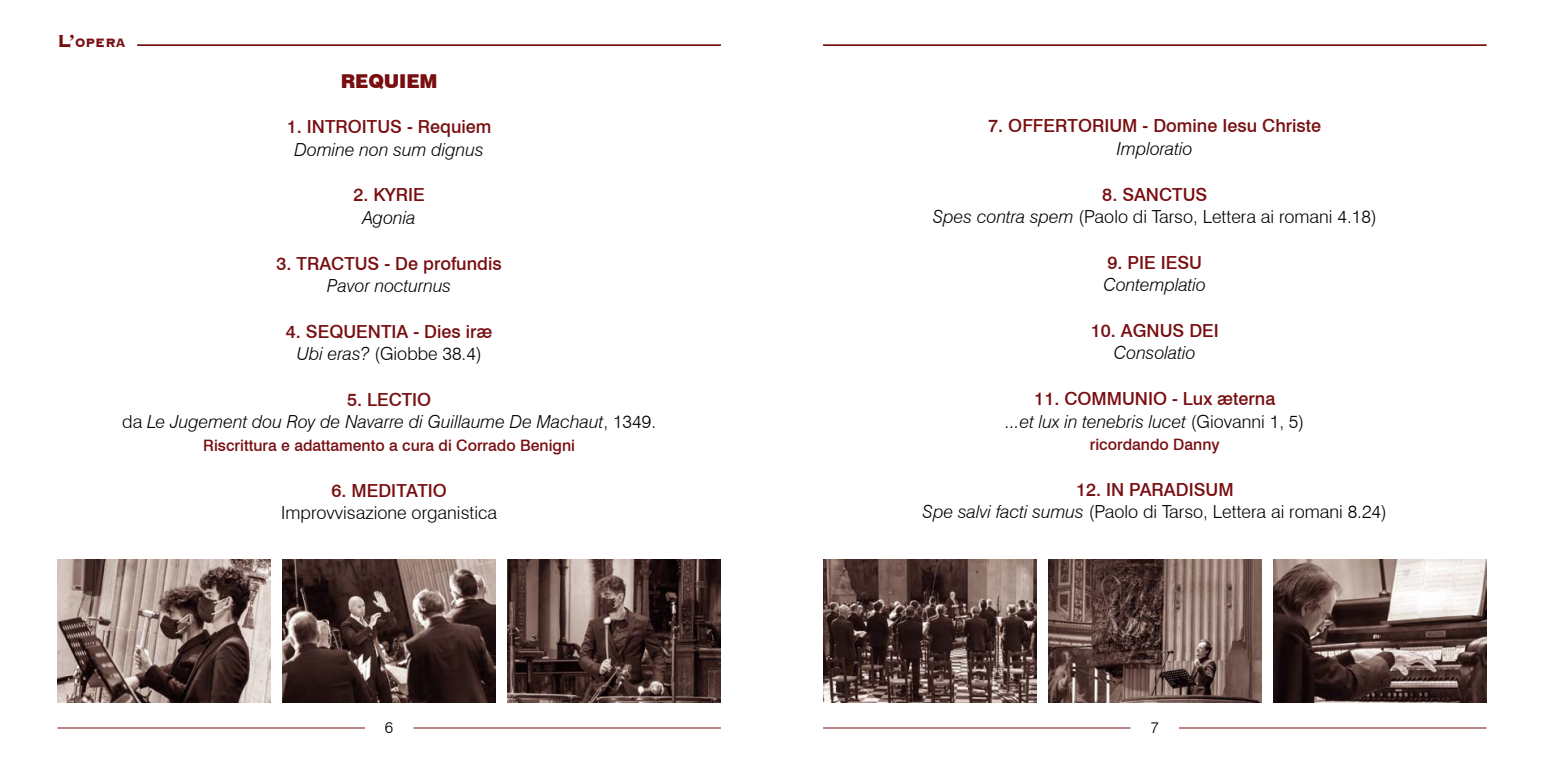
<style>
.page{position:relative;width:1544px;height:766px;background:#fff}
.page>*{position:absolute;margin:0;border:0;box-sizing:border-box;transform-origin:0 0}
.t1{font:900 19.12px "Swiss 721 BT";letter-spacing:-.01em;color:#790e11}
.t2{font:italic 300 18px/22.7px "Swiss 721 BT";color:#000;text-align:center}
.t3{font:300 18px/22.7px "Swiss 721 BT";color:#000;text-align:center}
.t4{font:500 18px/22.7px "Swiss 721 BT";color:#790e11;text-align:center}
.t5{font:500 15.75px "Swiss 721 BT";color:#790e11}
.t6{font:800 15.75px "Copperplate Gothic BT";color:#790e11;scale:.93 1}
.t7{font:300 15.75px "Swiss 721 BT";color:#000}
.s1{font-size:22.5px}
.s2{font-weight:300;font-style:italic;color:#000}
.s3{font-weight:300;color:#000}
.s4{font-weight:500;font-style:normal;color:#790e11}
.s5{font-style:normal}
.s6{font-weight:500;color:#790e11}
.s7{font-style:italic}
</style>
<div class="page">
<hr style="left:137px;top:44px;width:584px;height:2px;background:#790e11">
<hr style="left:823px;top:44px;width:663px;height:2px;background:#790e11">
<img style="left:823px;top:559px;width:213px;height:143px">
<img style="left:57px;top:559px;width:214px;height:143px">
<img style="left:1273px;top:559px;width:213px;height:143px">
<img style="left:507px;top:559px;width:214px;height:143px">
<img style="left:1048px;top:559px;width:213px;height:143px">
<img style="left:282px;top:559px;width:214px;height:143px">
<hr style="left:1179px;top:727px;width:307px;height:1px;background:#790e11">
<hr style="left:823px;top:727px;width:307px;height:1px;background:#790e11">
<hr style="left:413px;top:727px;width:308px;height:1px;background:#790e11">
<hr style="left:57px;top:727px;width:308px;height:1px;background:#790e11">
<p class="t6" style="left:57px;top:34px;width:75px"><span class="s1">L’</span>opera</p>
<p class="t1" style="left:341px;top:69px;width:98px">REQUIEM</p>
<p class="t4" style="left:287px;top:115px;width:206px">1. INTROITUS - Requiem</p>
<p class="t2" style="left:294px;top:138px;width:191px">Domine non sum dignus</p>
<p class="t4" style="left:353px;top:183px;width:73px">2. KYRIE</p>
<p class="t2" style="left:362px;top:206px;width:55px">Agonia</p>
<p class="t4" style="left:276px;top:251px;width:227px">3. TRACTUS - De profundis</p>
<p class="t2" style="left:327px;top:274px;width:126px">Pavor nocturnus</p>
<p class="t4" style="left:286px;top:319px;width:208px">4. SEQUENTIA - Dies iræ<br><span class="s2">Ubi eras?</span> <span class="s3">(Giobbe 38.4)</span></p>
<p class="t2" style="left:122px;top:387px;width:535px"><span class="s4">5. LECTIO<br></span><span class="s5">da</span> Le Jugement dou Roy de Navarre di Guillaume De Machaut<span class="s5">, 1349.</span></p>
<p class="t5" style="left:203px;top:436px;width:373px">Riscrittura e adattamento a cura di Corrado Benigni</p>
<p class="t4" style="left:331px;top:478px;width:117px">6. MEDITATIO</p>
<p class="t3" style="left:281px;top:501px;width:217px">Improvvisazione organistica</p>
<p class="t4" style="left:988px;top:114px;width:334px">7. OFFERTORIUM - Domine Iesu Christe</p>
<p class="t2" style="left:1117px;top:137px;width:77px">Imploratio</p>
<p class="t3" style="left:933px;top:183px;width:445px"><span class="s6">8. SANCTUS<br></span><span class="s7">Spes contra spem</span> (Paolo di Tarso, Lettera ai romani 4.18)</p>
<p class="t4" style="left:1107px;top:251px;width:96px">9. PIE IESU</p>
<p class="t2" style="left:1103px;top:273px;width:104px">Contemplatio</p>
<p class="t4" style="left:1090px;top:319px;width:130px">10. AGNUS DEI</p>
<p class="t2" style="left:1114px;top:341px;width:83px">Consolatio</p>
<p class="t2" style="left:1005px;top:387px;width:300px"><span class="s4">11. COMMUNIO - Lux æterna<br></span>...et lux in tenebris lucet <span class="s5">(Giovanni 1, 5)</span></p>
<p class="t5" style="left:1090px;top:435px;width:131px">ricordando Danny</p>
<p class="t3" style="left:922px;top:477px;width:466px"><span class="s6">12. IN PARADISUM<br></span><span class="s7">Spe salvi facti sumus</span> (Paolo di Tarso, Lettera ai romani 8.24)</p>
<p class="t7" style="left:385px;top:718px;width:10px">6</p>
<p class="t7" style="left:1150px;top:718px;width:10px">7</p>
</div>
